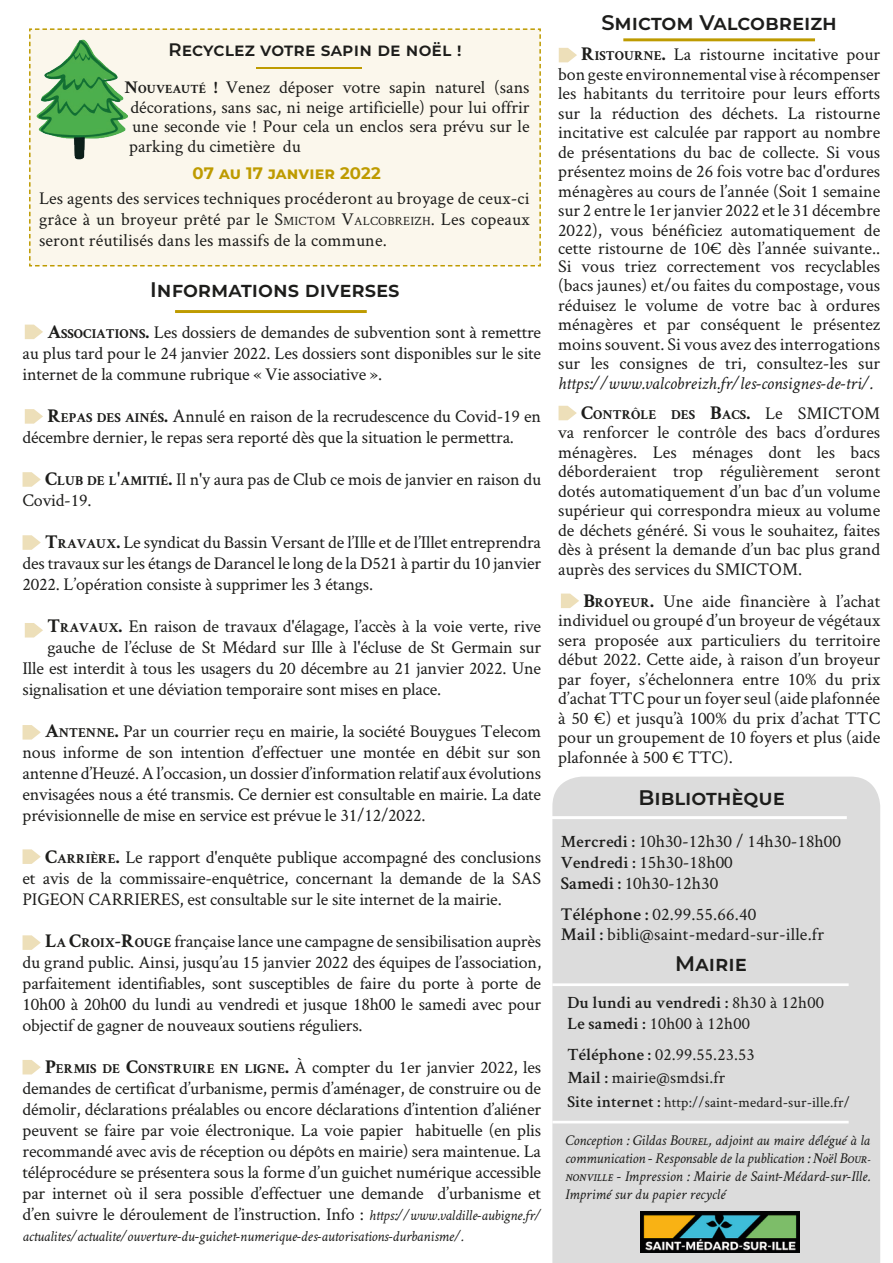
<style>
.page{position:relative;width:893px;height:1263px;background:#fff}
.page>*{position:absolute;margin:0;border:0;box-sizing:border-box;transform-origin:0 0}
.t1{font:600 21px "Montserrat";color:#1d1d1b}
.t2{font:18px/21px "Crimson Text";letter-spacing:-.01em;color:#1d1d1b;text-align:justify}
.t3{font:18px "Crimson Text";letter-spacing:.01em;color:#1d1d1b}
.t4{font:600 18px "Montserrat";letter-spacing:.01em;color:#1d1d1b}
.t5{font:17.25px "Crimson Text";letter-spacing:.01em;color:#1d1d1b}
.t6{font:600 17.25px "Crimson Text";letter-spacing:.01em;color:#1d1d1b}
.t7{font:700 16.5px "Montserrat";letter-spacing:.01em;color:#be9b00}
.t8{font:italic 15px/18px "Crimson Text";letter-spacing:-.01em;color:#1d1d1b;text-align:justify}
.t9{font:14.7px "Crimson Text";letter-spacing:.01em;color:#1d1d1b}
.t10{font:700 13.65px "Crimson Text";color:#1d1d1b}
.s1{font-weight:700}
.s2{font-weight:700;font-size:12.6px}
.s3{font-style:inherit}
.s4{font-size:12.6px}
.s5{font-weight:700;font-size:19.5px}
.s6{font-weight:700;font-size:13.65px}
.s7{font-size:19.5px}
.s8{font-style:italic;font-size:15px}
.s9{font-style:italic}
.s10{font-weight:400;font-size:18px}
.s11{font-weight:600;font-size:17.25px}
.s12{font-weight:600}
.s13{font-weight:400}
.s14{font-weight:600;font-size:16.5px}
</style>
<div class="page">
<svg style="left:175px;top:310px;width:192px;height:3px"></svg>
<div style="left:552px;top:777px;width:328px;height:486px;background:#dcdcdc"></div>
<svg style="left:552px;top:983px;width:297px;height:4px"></svg>
<svg style="left:552px;top:815px;width:296px;height:5px"></svg>
<svg style="left:552px;top:1120px;width:297px;height:4px"></svg>
<img style="left:640px;top:1211px;width:159px;height:41px">
<svg style="left:25px;top:325px;width:18px;height:14px"></svg>
<svg style="left:25px;top:623px;width:18px;height:14px"></svg>
<svg style="left:23px;top:725px;width:18px;height:15px"></svg>
<svg style="left:23px;top:535px;width:18px;height:15px"></svg>
<svg style="left:23px;top:472px;width:18px;height:15px"></svg>
<svg style="left:25px;top:409px;width:18px;height:15px"></svg>
<svg style="left:623px;top:38px;width:192px;height:4px"></svg>
<svg style="left:559px;top:48px;width:18px;height:14px"></svg>
<svg style="left:559px;top:406px;width:18px;height:14px"></svg>
<svg style="left:561px;top:593px;width:18px;height:15px"></svg>
<svg style="left:23px;top:935px;width:18px;height:15px"></svg>
<div style="left:29px;top:28px;width:512px;height:238px;background:#fbf7ec"></div>
<img style="left:29px;top:29px;width:109px;height:136px">
<svg style="left:23px;top:849px;width:18px;height:15px"></svg>
<svg style="left:23px;top:1060px;width:18px;height:14px"></svg>
<p class="t4" style="left:168px;top:37px;width:295px">Recyclez votre sapin de noël !</p>
<p class="t2" style="left:125px;top:77px;width:407px;line-height:19.5px"><span class="s1">N</span><span class="s2">OUVEAUTÉ</span> <span class="s1">!</span> Venez déposer votre sapin naturel (sans décorations, sans sac, ni neige artificielle) pour lui offrir une seconde vie ! Pour cela un enclos sera prévu sur le parking du cimetière du</p>
<p class="t7" style="left:193px;top:161px;width:190px">07 au 17 janvier 2022</p>
<p class="t2" style="left:39px;top:187px;width:492px">Les agents des services techniques procéderont au broyage de ceux-ci grâce à un broyeur prêté par le <span class="s3">S</span><span class="s4">MICTOM</span> <span class="s3">V</span><span class="s4">ALCOBREIZH</span>. Les copeaux seront réutilisés dans les massifs de la commune.</p>
<p class="t1" style="left:150px;top:274px;width:251px">Informations diverses</p>
<p class="t2" style="left:23px;top:321px;width:520px;text-indent:25px"><span class="s5">A</span><span class="s6">SSOCIATIONS</span><span class="s5">.</span> Les dossiers de demandes de subvention sont à remettre au plus tard pour le 24 janvier 2022. Les dossiers sont disponibles sur le site internet de la commune rubrique « Vie associative ».</p>
<p class="t2" style="left:23px;top:405px;width:520px;text-indent:25px"><span class="s5">R</span><span class="s6">EPAS DES AINÉS</span><span class="s5">.</span> <span class="s7">A</span>nnulé en raison de la recrudescence du Covid-19 en décembre dernier, le repas sera reporté dès que la situation le permettra.</p>
<p class="t2" style="left:23px;top:468px;width:520px;text-indent:23px"><span class="s5">C</span><span class="s6">LUB DE L</span><span class="s5">'</span><span class="s6">AMITIÉ</span><span class="s5">.</span> Il n'y aura pas de Club ce mois de janvier en raison du<br>Covid-19.</p>
<p class="t2" style="left:23px;top:531px;width:520px;text-indent:23px"><span class="s5">T</span><span class="s6">RAVAUX</span><span class="s5">.</span> Le syndicat du Bassin Versant de l’Ille et de l’Illet entreprendra des travaux sur les étangs de Darancel le long de la D521 à partir du 10 janvier 2022. L’opération consiste à supprimer les 3 étangs.</p>
<p class="t2" style="left:47px;top:615px;width:495px"><span class="s5">T</span><span class="s6">RAVAUX</span><span class="s5">.</span> En raison de travaux d'élagage, l’accès à la voie verte, rive</p>
<p class="t2" style="left:47px;top:636px;width:495px">gauche de l’écluse de St Médard sur Ille à l'écluse de St Germain sur</p>
<p class="t2" style="left:23px;top:657px;width:520px">Ille est interdit à tous les usagers du 20 décembre au 21 janvier 2022. Une</p>
<p class="t2" style="left:23px;top:678px;width:420px">signalisation et une déviation temporaire sont mises en place.</p>
<p class="t2" style="left:23px;top:720px;width:520px;text-indent:23px"><span class="s5">A</span><span class="s6">NTENNE</span><span class="s5">.</span> Par un courrier reçu en mairie, la société Bouygues Telecom nous informe de son intention d’effectuer une montée en débit sur son antenne d’Heuzé. A l’occasion, un dossier d’information relatif aux évolutions envisagées nous a été transmis. Ce dernier est consultable en mairie. La date prévisionnelle de mise en service est prévue le 31/12/2022.</p>
<p class="t2" style="left:23px;top:846px;width:520px;text-indent:23px"><span class="s5">C</span><span class="s6">ARRIÈRE</span><span class="s5">.</span> Le rapport d'enquête publique accompagné des conclusions et avis de la commissaire-enquêtrice, concernant la demande de la SAS PIGEON CARRIERES, est consultable sur le site internet de la mairie.</p>
<p class="t2" style="left:23px;top:930px;width:520px;text-indent:23px"><span class="s5">L</span><span class="s6">A</span> <span class="s5">C</span><span class="s6">ROIX</span><span class="s5">-R</span><span class="s6">OUGE</span> française lance une campagne de sensibilisation auprès du grand public. Ainsi, jusqu’au 15 janvier 2022 des équipes de l’association, parfaitement identifiables, sont susceptibles de faire du porte à porte de 10h00 à 20h00 du lundi au vendredi et jusque 18h00 le samedi avec pour objectif de gagner de nouveaux soutiens réguliers.</p>
<p class="t2" style="left:23px;top:1056px;width:520px;text-indent:23px"><span class="s5">P</span><span class="s6">ERMIS DE</span> <span class="s5">C</span><span class="s6">ONSTRUIRE EN LIGNE</span><span class="s5">.</span> À compter du 1er janvier 2022, les demandes de certificat d’urbanisme, permis d’aménager, de construire ou de démolir, déclarations préalables ou encore déclarations d’intention d’aliéner peuvent se faire par voie électronique. La voie papier habituelle (en plis recommandé avec avis de réception ou dépôts en mairie) sera maintenue. La téléprocédure se présentera sous la forme d’un guichet numérique accessible par internet où il sera possible d’effectuer une demande d’urbanisme et d’en suivre le déroulement de l’instruction. Info : <span class="s8">https://www.valdille-aubigne.fr/</span></p>
<p class="t8" style="left:23px;top:1228px;width:442px">actualites/actualite/ouverture-du-guichet-numerique-des-autorisations-durbanisme/.</p>
<p class="t1" style="left:601px;top:7px;width:237px">Smictom Valcobreizh</p>
<p class="t2" style="left:558px;top:44px;width:324px;line-height:19.4px;text-indent:23px"><span class="s5">R</span><span class="s6">ISTOURNE</span><span class="s5">.</span> La ristourne incitative pour bon geste environnemental vise à récompenser les habitants du territoire pour leurs efforts sur la réduction des déchets. La ristourne incitative est calculée par rapport au nombre de présentations du bac de collecte. Si vous présentez moins de 26 fois votre bac d'ordures ménagères au cours de l’année (Soit 1 semaine sur 2 entre le 1er janvier 2022 et le 31 décembre 2022), vous bénéficiez automatiquement de cette ristourne de 10€ dès l’année suivante..<br>Si vous triez correctement vos recyclables (bacs jaunes) et/ou faites du compostage, vous réduisez le volume de votre bac à ordures ménagères et par conséquent le présentez moins souvent. Si vous avez des interrogations sur les consignes de tri, consultez-les sur <span class="s9">https://www.valcobreizh.fr/les-consignes-de-tri/.</span></p>
<p class="t10" style="left:581px;top:406px;width:301px"><span class="s7">C</span>ONTRÔLE DES <span class="s7">B</span>ACS<span class="s7">.</span> <span class="s10">Le SMICTOM</span></p>
<p class="t2" style="left:558px;top:422px;width:324px;line-height:19.5px">va renforcer le contrôle des bacs d’ordures ménagères. Les ménages dont les bacs déborderaient trop régulièrement seront dotés automatiquement d’un bac d’un volume supérieur qui correspondra mieux au volume de déchets généré. Si vous le souhaitez, faites dès à présent la demande d’un bac plus grand auprès des services du SMICTOM.</p>
<p class="t2" style="left:558px;top:590px;width:324px;line-height:19.5px;text-indent:25px"><span class="s5">B</span><span class="s6">ROYEUR</span><span class="s5">.</span> Une aide financière à l’achat individuel ou groupé d’un broyeur de végétaux sera proposée aux particuliers du territoire début 2022. Cette aide, à raison d’un broyeur par foyer, s’échelonnera entre 10% du prix d’achat TTC pour un foyer seul (aide plafonnée à 50 €) et jusqu’à 100% du prix d’achat TTC pour un groupement de 10 foyers et plus (aide plafonnée à 500 € TTC).</p>
<p class="t1" style="left:638px;top:783px;width:148px">Bibliothèque</p>
<p class="t2" style="left:561px;top:830px;width:281px"><span class="s11">Mercredi :</span> 10h30-12h30 / 14h30-18h00</p>
<p class="t2" style="left:561px;top:851px;width:173px"><span class="s11">Vendredi :</span> 15h30-18h00</p>
<p class="t2" style="left:561px;top:872px;width:159px"><span class="s12">Samedi :</span> 10h30-12h30</p>
<p class="t2" style="left:561px;top:903px;width:197px"><span class="s12">Téléphone :</span> 02.99.55.66.40</p>
<p class="t3" style="left:561px;top:922px;width:265px"><span class="s12">Mail :</span> bibli@saint-medard-sur-ille.fr</p>
<p class="t1" style="left:675px;top:949px;width:73px">Mairie</p>
<p class="t6" style="left:567px;top:990px;width:258px">Du lundi au vendredi : <span class="s13">8h30 à 12h00</span></p>
<p class="t5" style="left:567px;top:1012px;width:184px"><span class="s12">Le samedi :</span> 10h00 à 12h00</p>
<p class="t5" style="left:567px;top:1043px;width:189px"><span class="s12">Téléphone :</span> 02.99.55.23.53</p>
<p class="t5" style="left:567px;top:1065px;width:159px"><span class="s12">Mail :</span> mairie@smdsi.fr</p>
<p class="t9" style="left:567px;top:1092px;width:284px"><span class="s14">Site internet :</span> http://saint-medard-sur-ille.fr/</p>
<p class="t8" style="left:565px;top:1131px;width:307px">Conception : Gildas Bourel, adjoint au maire délégué à la communication - Responsable de la publication : Noël Bour&shy;nonville - Impression : Mairie de Saint-Médard-sur-Ille.<br>Imprimé sur du papier recyclé</p>
</div>
